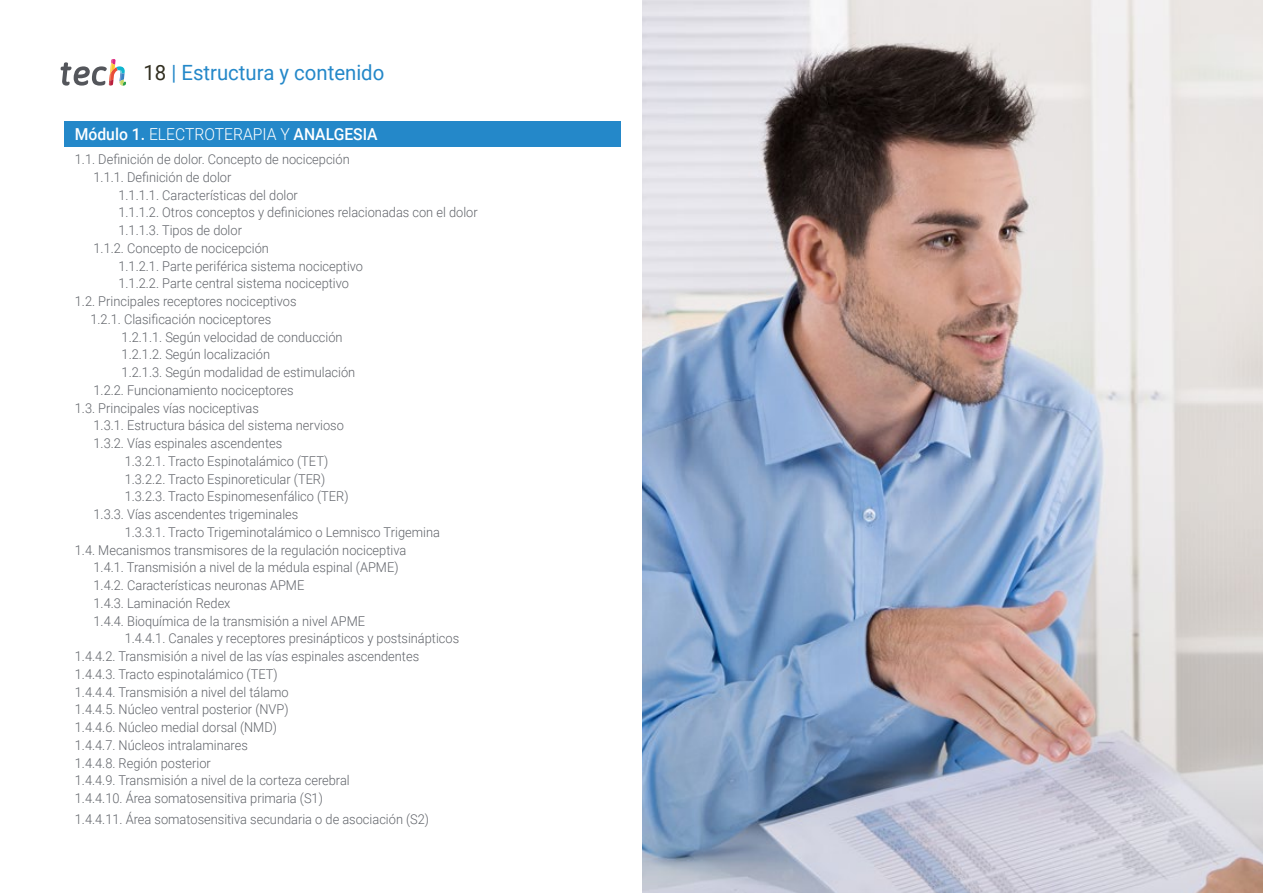
<style>
.page{position:relative;width:1263px;height:893px;background:#fff}
.page>*{position:absolute;margin:0;border:0;box-sizing:border-box;transform-origin:0 0}
.t1{font:21px "Roboto";color:#2488c9}
.t2{font:500 16.5px "Roboto";color:#fff;scale:.95 1}
.t3{font:300 13.5px "Roboto";color:#61646a;scale:.95 1}
.s1{color:#312e20}
.s2{font-weight:300}
</style>
<div class="page">
<div style="left:64px;top:121px;width:557px;height:25px;background:#2488c9"></div>
<img style="left:642px;top:0;width:621px;height:893px">
<svg style="left:61px;top:59px;width:65px;height:27px"></svg>
<h1 class="t1" style="left:144px;top:57px;width:242px"><span class="s1">18</span> | Estructura y contenido</h1>
<p class="t2" style="left:75px;top:123px;width:320px">Módulo 1. <span class="s2">ELECTROTERAPIA Y</span> ANALGESIA</p>
<p class="t3" style="left:75px;top:150px;width:291px">1.1. Definición de dolor. Concepto de nocicepción</p>
<p class="t3" style="left:94px;top:168px;width:147px">1.1.1. Definición de dolor</p>
<p class="t3" style="left:118px;top:185px;width:190px">1.1.1.1. Características del dolor</p>
<p class="t3" style="left:118px;top:203px;width:380px">1.1.1.2. Otros conceptos y definiciones relacionadas con el dolor</p>
<p class="t3" style="left:118px;top:221px;width:132px">1.1.1.3. Tipos de dolor</p>
<p class="t3" style="left:94px;top:239px;width:186px">1.1.2. Concepto de nocicepción</p>
<p class="t3" style="left:118px;top:256px;width:259px">1.1.2.1. Parte periférica sistema nociceptivo</p>
<p class="t3" style="left:118px;top:274px;width:244px">1.1.2.2. Parte central sistema nociceptivo</p>
<p class="t3" style="left:75px;top:292px;width:235px">1.2. Principales receptores nociceptivos</p>
<p class="t3" style="left:90px;top:310px;width:192px">1.2.1. Clasificación nociceptores</p>
<p class="t3" style="left:122px;top:327px;width:234px">1.2.1.1. Según velocidad de conducción</p>
<p class="t3" style="left:122px;top:345px;width:158px">1.2.1.2. Según localización</p>
<p class="t3" style="left:122px;top:363px;width:248px">1.2.1.3. Según modalidad de estimulación</p>
<p class="t3" style="left:94px;top:381px;width:212px">1.2.2. Funcionamiento nociceptores</p>
<p class="t3" style="left:75px;top:398px;width:195px">1.3. Principales vías nociceptivas</p>
<p class="t3" style="left:94px;top:416px;width:265px">1.3.1. Estructura básica del sistema nervioso</p>
<p class="t3" style="left:94px;top:434px;width:200px">1.3.2. Vías espinales ascendentes</p>
<p class="t3" style="left:125px;top:452px;width:216px">1.3.2.1. Tracto Espinotalámico (TET)</p>
<p class="t3" style="left:125px;top:469px;width:213px">1.3.2.2. Tracto Espinoreticular (TER)</p>
<p class="t3" style="left:125px;top:487px;width:237px">1.3.2.3. Tracto Espinomesenfálico (TER)</p>
<p class="t3" style="left:94px;top:505px;width:217px">1.3.3. Vías ascendentes trigeminales</p>
<p class="t3" style="left:125px;top:523px;width:333px">1.3.3.1. Tracto Trigeminotalámico o Lemnisco Trigemina</p>
<p class="t3" style="left:75px;top:540px;width:350px">1.4. Mecanismos transmisores de la regulación nociceptiva</p>
<p class="t3" style="left:94px;top:558px;width:322px">1.4.1. Transmisión a nivel de la médula espinal (APME)</p>
<p class="t3" style="left:94px;top:576px;width:223px">1.4.2. Características neuronas APME</p>
<p class="t3" style="left:94px;top:594px;width:146px">1.4.3. Laminación Redex</p>
<p class="t3" style="left:94px;top:611px;width:287px">1.4.4. Bioquímica de la transmisión a nivel APME</p>
<p class="t3" style="left:125px;top:629px;width:354px">1.4.4.1. Canales y receptores presinápticos y postsinápticos</p>
<p class="t3" style="left:75px;top:647px;width:364px">1.4.4.2. Transmisión a nivel de las vías espinales ascendentes</p>
<p class="t3" style="left:75px;top:665px;width:215px">1.4.4.3. Tracto espinotalámico (TET)</p>
<p class="t3" style="left:75px;top:682px;width:227px">1.4.4.4. Transmisión a nivel del tálamo</p>
<p class="t3" style="left:75px;top:700px;width:226px">1.4.4.5. Núcleo ventral posterior (NVP)</p>
<p class="t3" style="left:75px;top:718px;width:214px">1.4.4.6. Núcleo medial dorsal (NMD)</p>
<p class="t3" style="left:75px;top:736px;width:184px">1.4.4.7. Núcleos intralaminares</p>
<p class="t3" style="left:75px;top:753px;width:145px">1.4.4.8. Región posterior</p>
<p class="t3" style="left:75px;top:771px;width:291px">1.4.4.9. Transmisión a nivel de la corteza cerebral</p>
<p class="t3" style="left:75px;top:789px;width:263px">1.4.4.10. Área somatosensitiva primaria (S1)</p>
<p class="t3" style="left:75px;top:810px;width:374px">1.4.4.11. Área somatosensitiva secundaria o de asociación (S2)</p>
</div>
